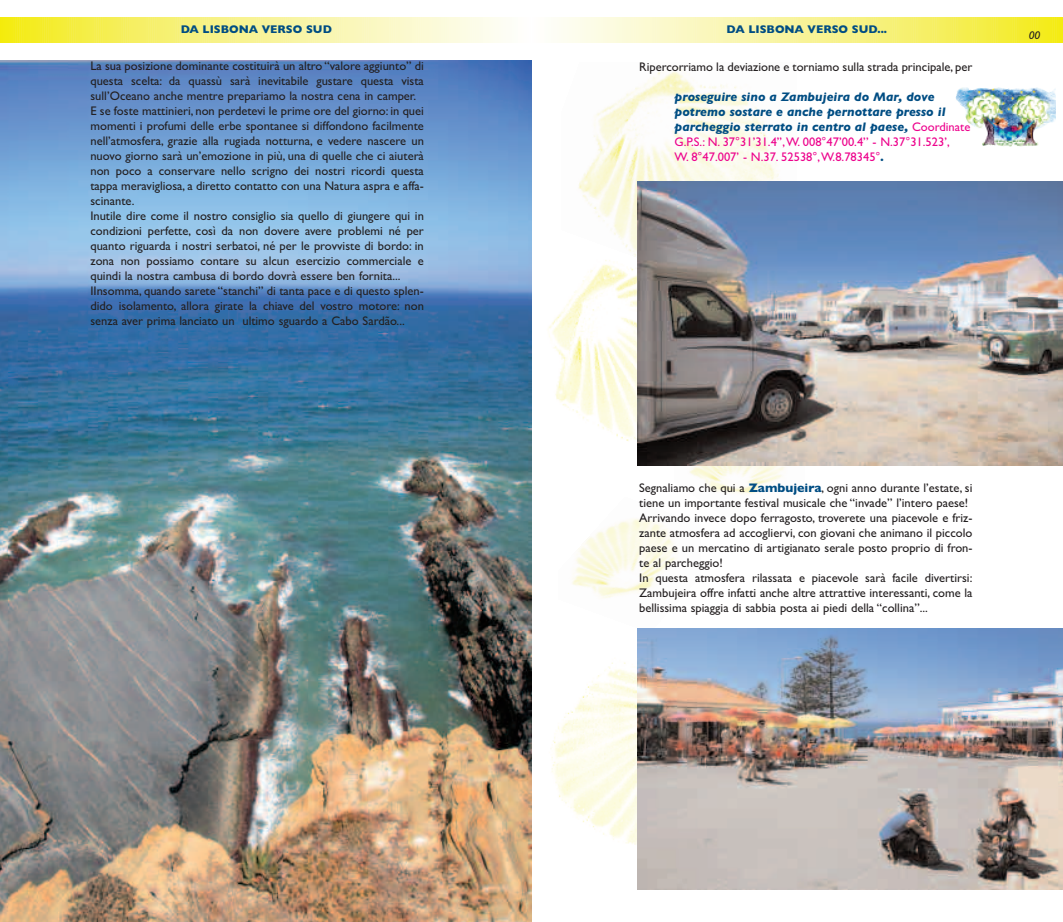
<style>
.page{position:relative;width:1063px;height:922px;background:#fff}
.page>*{position:absolute;margin:0;border:0;box-sizing:border-box;transform-origin:0 0}
.t1{font:12.5px/15px "Gill Sans";color:#231f20}
.t2{font:italic 700 12.5px/15px "Gill Sans";color:#004d83}
.t3{font:700 11.25px "Gill Sans";color:#004d83}
.t4{font:italic 11.25px "Gill Sans";color:#231f20}
.s1{font-weight:400;font-style:normal;color:#ed028c}
.s2{font-weight:700;color:#004d83}
</style>
<div class="page">
<img style="left:689px;top:466px;width:96px;height:28px">
<img style="left:531px;top:243px;width:107px;height:198px">
<img style="left:572px;top:519px;width:104px;height:113px">
<img style="left:561px;top:67px;width:218px;height:204px">
<img style="left:550px;top:641px;width:88px;height:204px">
<img style="left:956px;top:87px;width:100px;height:59px">
<svg style="left:0;top:18px;width:1063px;height:25px;background:#f8f495"></svg>
<img style="left:0;top:61px;width:531px;height:860px">
<img style="left:638px;top:181px;width:425px;height:285px">
<img style="left:638px;top:628px;width:425px;height:260px">
<p class="t3" style="left:181px;top:22px;width:153px">DA LISBONA VERSO SUD</p>
<p class="t1" style="left:90px;top:58px;width:335px">La sua posizione dominante costituirà un altro “valore aggiunto” di questa scelta: da quassù sarà inevitabile gustare questa vista sull’Oceano anche mentre prepariamo la nostra cena in camper.<br>E se foste mattinieri, non perdetevi le prime ore del giorno: in quei momenti i profumi delle erbe spontanee si diffondono facilmente nell’atmosfera, grazie alla rugiada notturna, e vedere nascere un nuovo giorno sarà un’emozione in più, una di quelle che ci aiuterà non poco a conservare nello scrigno dei nostri ricordi questa tappa meravigliosa, a diretto contatto con una Natura aspra e affa&shy;scinante.<br>Inutile dire come il nostro consiglio sia quello di giungere qui in condizioni perfette, così da non dovere avere problemi né per quanto riguarda i nostri serbatoi, né per le provviste di bordo: in zona non possiamo contare su alcun esercizio commerciale e quindi la nostra cambusa di bordo dovrà essere ben fornita...<br>IInsomma, quando sarete “stanchi” di tanta pace e di questo splen&shy;dido isolamento, allora girate la chiave del vostro motore: non senza aver prima lanciato un ultimo sguardo a Cabo Sardão...</p>
<p class="t3" style="left:727px;top:22px;width:162px">DA LISBONA VERSO SUD...</p>
<p class="t1" style="left:639px;top:59px;width:335px">Ripercorriamo la deviazione e torniamo sulla strada principale, per</p>
<p class="t2" style="left:675px;top:89px;width:297px">proseguire sino a Zambujeira do Mar, dove potremo sostare e anche pernottare presso il parcheggio sterrato in centro al paese, <span class="s1">Coordinate G.P.S.: N. 37°31’31.4’’,W. 008°47’00.4’’ - N.37°31.523’,<br>W. 8°47.007’ - N.37. 52538°,W.8.78345°</span>.</p>
<p class="t4" style="left:1029px;top:28px;width:13px">00</p>
<p class="t1" style="left:639px;top:479px;width:335px">Segnaliamo che qui a <span class="s2">Zambujeira</span>, ogni anno durante l’estate, si tiene un importante festival musicale che “invade” l’intero paese!<br>Arrivando invece dopo ferragosto, troverete una piacevole e friz&shy;zante atmosfera ad accogliervi, con giovani che animano il piccolo paese e un mercatino di artigianato serale posto proprio di fron&shy;te al parcheggio!<br>In questa atmosfera rilassata e piacevole sarà facile divertirsi:<br>Zambujeira offre infatti anche altre attrattive interessanti, come la bellissima spiaggia di sabbia posta ai piedi della “collina”...</p>
</div>
